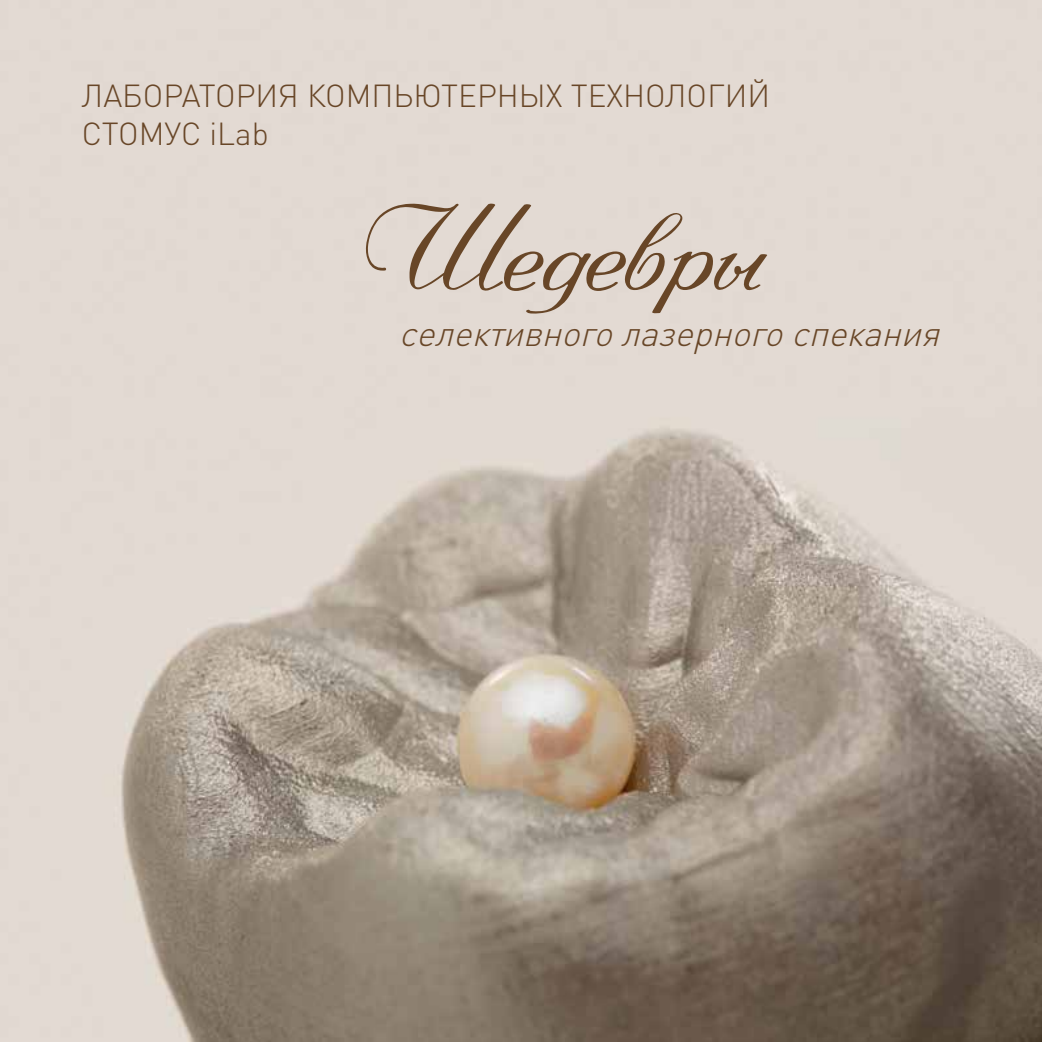
<style>
.page{position:relative;width:1042px;height:1042px;background:#fff}
.page>*{position:absolute;margin:0;border:0;box-sizing:border-box;transform-origin:0 0}
.t1{font:91px "Pompadur";letter-spacing:-.03em;color:#684627;scale:1.1 1}
.t2{font:italic 300 35px "DIN Pro";color:#684627}
.t3{font:300 31.5px/37.8px "DIN Pro";color:#684627}
</style>
<div class="page">
<img style="left:0;top:0;width:1042px;height:1042px">
<p class="t3" style="left:82px;top:76px;width:690px">Лаборатория компьютерных технологий<br>СТОМ</p>
<p class="t3" style="left:165px;top:113px;width:106px">УС iLab</p>
<h1 class="t1" style="left:363px;top:193px;width:363px">Шедевры</h1>
<p class="t2" style="left:399px;top:310px;width:553px">селективноголазерногоспекания</p>
</div>
